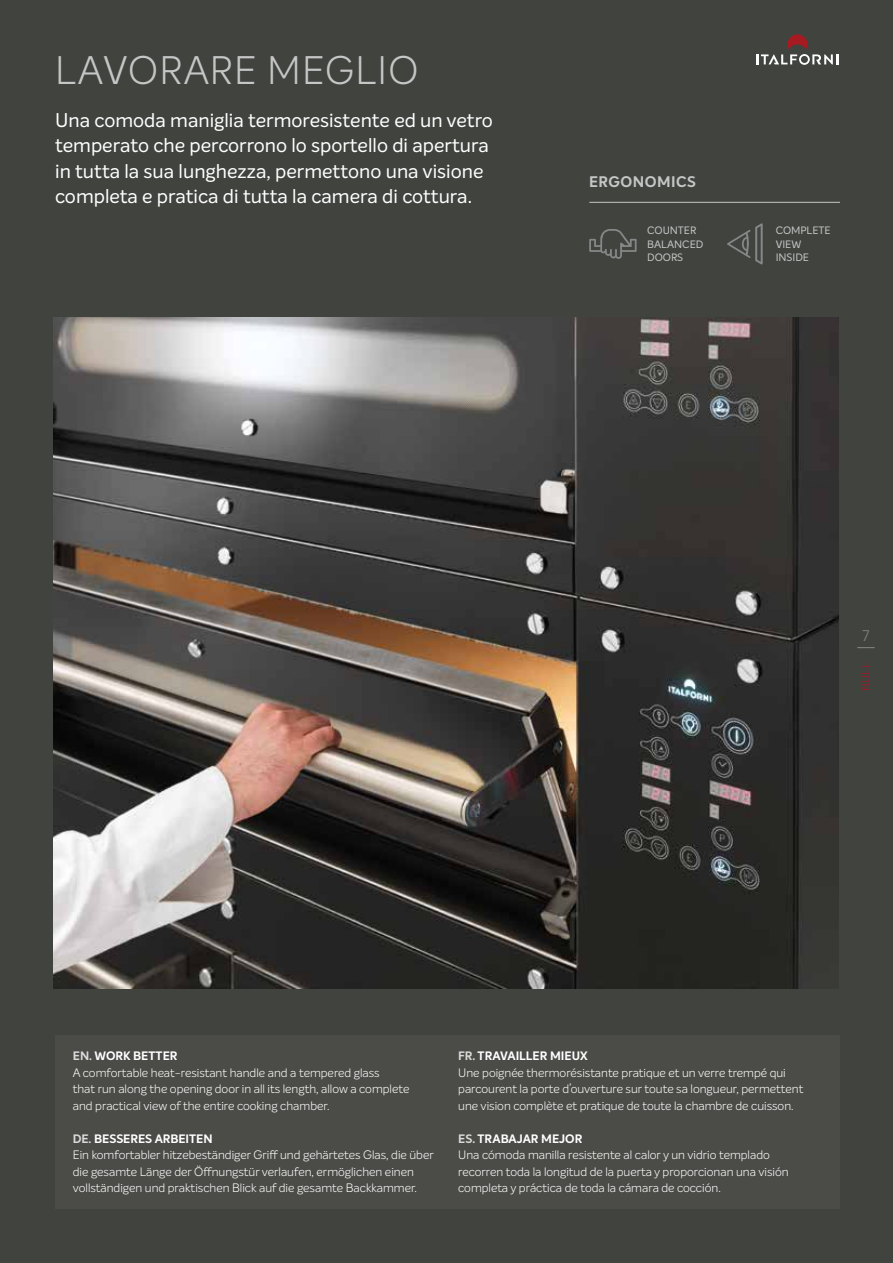
<style>
.page{position:relative;width:893px;height:1263px;background:#41433f}
.page>*{position:absolute;margin:0;border:0;box-sizing:border-box;transform-origin:0 0}
.t1{font:300 39px "Intelo Alt";letter-spacing:.03em;color:#c6c6c6}
.t2{font:19.5px/25.5px "Intelo Alt";color:#fff}
.t3{font:700 15px "Intelo Alt";letter-spacing:.03em;color:#c6c6c6}
.t4{font:300 15px "Intelo Alt";color:#878787}
.t5{font:300 12px/16.5px "Intelo Alt";color:#fff}
.t6{font:300 12px "Intelo Alt";color:#a61a21}
.t7{font:10.5px/13.5px "Intelo Alt";color:#c6c6c6}
.s1{font-weight:700;color:#dadada}
.s2{font-weight:700}
</style>
<div class="page">
<svg style="left:756px;top:34px;width:83px;height:31px"></svg>
<svg style="left:857px;top:647px;width:18px;height:1px"></svg>
<img style="left:53px;top:317px;width:786px;height:671px">
<div style="left:55px;top:1036px;width:785px;height:173px;background:#4b4c48"></div>
<hr style="left:590px;top:202px;width:250px;height:1px;background:#c6c6c6">
<svg style="left:589px;top:229px;width:48px;height:30px"></svg>
<svg style="left:727px;top:223px;width:36px;height:42px"></svg>
<h1 class="t1" style="left:55px;top:46px;width:365px">LAVORARE MEGLIO</h1>
<h2 class="t2" style="left:55px;top:107px;width:439px">Una comoda maniglia termoresistente ed un vetro temperato che percorrono lo sportello di apertura in tutta la sua lunghezza, permettono una visione completa e pratica di tutta la camera di cottura.</h2>
<p class="t3" style="left:589px;top:172px;width:108px">ERGONOMICS</p>
<p class="t7" style="left:647px;top:224px;width:58px">COUNTER<br>BALANCED<br>DOORS</p>
<p class="t7" style="left:776px;top:224px;width:56px">COMPLETE<br>VIEW<br>INSIDE</p>
<p class="t4" style="left:862px;top:626px;width:8px">7</p>
<p class="t6" style="left:858px;top:691px;width:31px;rotate:-90deg">BULL</p>
<p class="t5" style="left:73px;top:1048px;width:338px"><span class="s1">EN.</span> <span class="s2">WORK BETTER<br></span>A comfortable heat-resistant handle and a tempered glass<br>that run along the opening door in all its length, allow a complete and practical view of the entire cooking chamber.</p>
<p class="t5" style="left:73px;top:1130px;width:362px"><span class="s1">DE.</span> <span class="s2">BESSERES ARBEITEN<br></span>Ein komfortabler hitzebeständiger Griff und gehärtetes Glas, die über die gesamte Länge der Öffnungstür verlaufen, ermöglichen einen vollständigen und praktischen Blick auf die gesamte Backkammer.</p>
<p class="t5" style="left:458px;top:1048px;width:347px"><span class="s1">FR.</span> <span class="s2">TRAVAILLER MIEUX<br></span>Une poignée thermorésistante pratique et un verre trempé qui parcourent la porte d’ouverture sur toute sa longueur, permettent une vision complète et pratique de toute la chambre de cuisson.</p>
<p class="t5" style="left:458px;top:1130px;width:332px"><span class="s1">ES.</span> <span class="s2">TRABAJAR MEJOR<br></span>Una cómoda manilla resistente al calor y un vidrio templado recorren toda la longitud de la puerta y proporcionan una visión completa y práctica de toda la cámara de cocción.</p>
</div>
